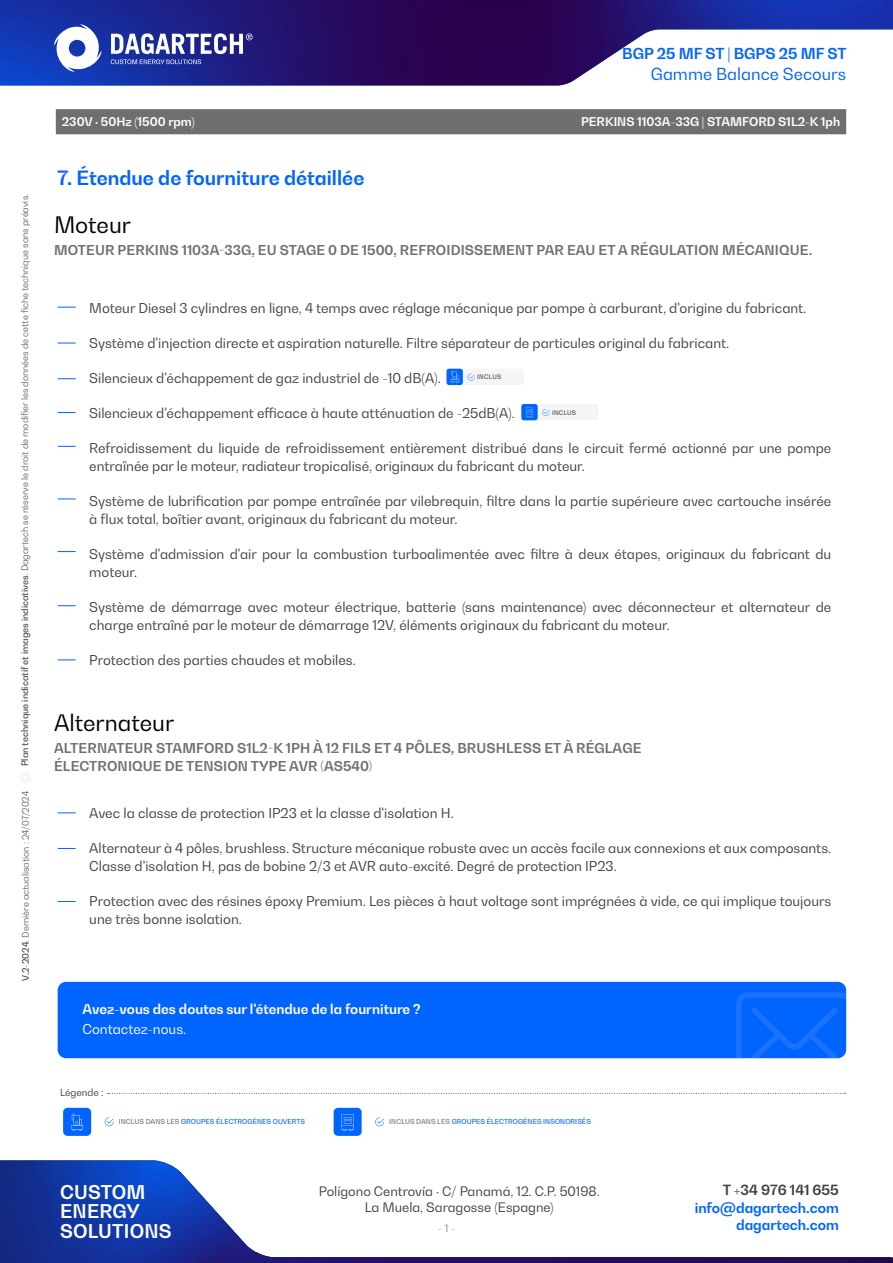
<style>
.page{position:relative;width:893px;height:1263px;background:#fff}
.page>*{position:absolute;margin:0;border:0;box-sizing:border-box;transform-origin:0 0}
.t1{font:22.5px "Bw Gradual";color:#000}
.t2{font:700 19.5px "Bw Gradual";color:#0064ff}
.t3{font:700 18.75px/19.4px "Bw Gradual";letter-spacing:.01em;color:#fff}
.t4{font:16.5px "Bw Gradual";color:#0064ff}
.t5{font:700 15px "Bw Gradual";color:#0064ff}
.t6{font:700 13.95px "Bw Gradual";color:#0064ff}
.t7{font:700 13.95px "Bw Gradual";color:#424242}
.t8{font:13.5px/18px "Bw Gradual";color:#424242}
.t9{font:700 13.5px/18px "Bw Gradual";letter-spacing:.01em;color:#706f6f}
.t10{font:700 13.5px "Bw Gradual";color:#fff}
.t11{font:13.5px "Bw Gradual";color:#fff}
.t12{font:12.9px/16.2px "Bw Gradual";color:#424242;text-align:center}
.t13{font:700 12px "Bw Gradual";color:#fff}
.t14{font:10.5px "Bw Gradual";color:#949091}
.t15{font:9.75px "Bw Gradual";color:#424242}
.t16{font:300 9px "Bw Gradual";color:#424242}
.t17{font:500 6.75px "Bw Gradual";letter-spacing:.01em;color:#0064ff}
.t18{font:500 6.3px "Bw Gradual";letter-spacing:.035em;color:#424242}
.s1{font-weight:500}
.s2{color:#706f6f}
</style>
<div class="page">
<img style="left:0;top:1160px;width:893px;height:103px">
<img style="left:0;top:0;width:893px;height:85px">
<svg style="left:111px;top:33px;width:142px;height:31px"></svg>
<svg style="left:54px;top:24px;width:47px;height:48px"></svg>
<svg style="left:58px;top:307px;width:18px;height:1px"></svg>
<svg style="left:58px;top:812px;width:18px;height:1px"></svg>
<svg style="left:58px;top:848px;width:18px;height:1px"></svg>
<svg style="left:58px;top:901px;width:18px;height:1px"></svg>
<svg style="left:58px;top:343px;width:18px;height:1px"></svg>
<svg style="left:58px;top:378px;width:18px;height:1px"></svg>
<svg style="left:58px;top:412px;width:18px;height:1px"></svg>
<svg style="left:58px;top:446px;width:18px;height:1px"></svg>
<svg style="left:58px;top:499px;width:18px;height:1px"></svg>
<svg style="left:58px;top:551px;width:18px;height:1px"></svg>
<svg style="left:58px;top:605px;width:18px;height:1px"></svg>
<svg style="left:58px;top:659px;width:18px;height:1px"></svg>
<div style="left:58px;top:982px;width:788px;height:76px;background:#0064ff;border-radius:9px"></div>
<svg style="left:736px;top:992px;width:110px;height:66px"></svg>
<svg style="left:108px;top:1093px;width:737px;height:1px"></svg>
<div style="left:334px;top:1108px;width:28px;height:28px;background:#0064ff;border-radius:4px"></div>
<svg style="left:342px;top:1114px;width:12px;height:17px"></svg>
<svg style="left:375px;top:1117px;width:9px;height:9px"></svg>
<div style="left:63px;top:1108px;width:28px;height:28px;background:#0064ff;border-radius:4px"></div>
<svg style="left:105px;top:1117px;width:9px;height:9px"></svg>
<svg style="left:72px;top:1114px;width:10px;height:16px"></svg>
<div style="left:446px;top:369px;width:78px;height:16px;background:#f6f5f5;border-radius:3px"></div>
<svg style="left:468px;top:374px;width:7px;height:7px"></svg>
<div style="left:446px;top:369px;width:17px;height:16px;background:#0064ff;border-radius:3px"></div>
<svg style="left:451px;top:371px;width:8px;height:12px"></svg>
<div style="left:521px;top:404px;width:78px;height:16px;background:#f6f5f5;border-radius:3px"></div>
<svg style="left:542px;top:409px;width:7px;height:7px"></svg>
<div style="left:521px;top:404px;width:17px;height:16px;background:#0064ff;border-radius:3px"></div>
<svg style="left:526px;top:408px;width:7px;height:9px"></svg>
<div style="left:56px;top:109px;width:790px;height:25px;background:#706f6f"></div>
<p class="t16" style="left:19px;top:766px;width:574px;rotate:-90deg"><span class="s1">Plan technique indicatif et images indicatives</span>. Dagartech se réserve le droit de modifier les données de cette fiche technique sans préavis.</p>
<p class="t16" style="left:20px;top:981px;width:191px;rotate:-90deg"><span class="s1">V.2-2024</span>. Dernière actualisation : 24/07/2024</p>
<p class="t5" style="left:622px;top:44px;width:226px">BGP 25 MF ST | BGPS 25 MF ST</p>
<p class="t4" style="left:651px;top:63px;width:197px">Gamme Balance Secours</p>
<p class="t13" style="left:62px;top:114px;width:134px">230V · 50Hz (1500 rpm)</p>
<p class="t13" style="left:581px;top:114px;width:261px">PERKINS 1103A-33G | STAMFORD S1L2-K 1ph</p>
<h2 class="t2" style="left:58px;top:165px;width:308px">7. Étendue de fourniture détaillée</h2>
<h1 class="t1" style="left:54px;top:210px;width:79px">Moteur</h1>
<p class="t9" style="left:54px;top:241px;width:760px">MOTEUR PERKINS 1103A-33G, EU STAGE 0 DE 1500, REFROIDISSEMENT PAR EAU ET A RÉGULATION MÉCANIQUE.</p>
<p class="t8" style="left:89px;top:298px;width:719px">Moteur Diesel 3 cylindres en ligne, 4 temps avec réglage mécanique par pompe à carburant, d'origine du fabricant.</p>
<p class="t8" style="left:89px;top:333px;width:642px">Système d'injection directe et aspiration naturelle. Filtre séparateur de particules original du fabricant.</p>
<p class="t8" style="left:89px;top:368px;width:353px">Silencieux d'échappement de gaz industriel de -10 dB(A).</p>
<p class="t8" style="left:89px;top:403px;width:427px">Silencieux d'échappement efficace à haute atténuation de -25dB(A).</p>
<p class="t8" style="left:89px;top:438px;width:743px">Refroidissement du liquide de refroidissement entièrement distribué dans le circuit fermé actionné par une pompe entraînée par le moteur, radiateur tropicalisé, originaux du fabricant du moteur.</p>
<p class="t8" style="left:89px;top:491px;width:743px">Système de lubrification par pompe entraînée par vilebrequin, filtre dans la partie supérieure avec cartouche insérée à flux total, boîtier avant, originaux du fabricant du moteur.</p>
<p class="t8" style="left:89px;top:544px;width:743px">Système d'admission d'air pour la combustion turboalimentée avec filtre à deux étapes, originaux du fabricant du moteur.</p>
<p class="t8" style="left:89px;top:597px;width:743px">Système de démarrage avec moteur électrique, batterie (sans maintenance) avec déconnecteur et alternateur de charge entraîné par le moteur de démarrage 12V, éléments originaux du fabricant du moteur.</p>
<p class="t8" style="left:89px;top:650px;width:268px">Protection des parties chaudes et mobiles.</p>
<p class="t18" style="left:477px;top:373px;width:25px">INCLUS</p>
<p class="t18" style="left:552px;top:408px;width:25px">INCLUS</p>
<h1 class="t1" style="left:54px;top:708px;width:122px">Alternateur</h1>
<p class="t9" style="left:54px;top:738px;width:589px">ALTERNATEUR STAMFORD S1L2-K 1PH À 12 FILS ET 4 PÔLES, BRUSHLESS ET À RÉGLAGE<br>ÉLECTRONIQUE DE TENSION TYPE AVR (AS540)</p>
<p class="t8" style="left:89px;top:804px;width:366px">Avec la classe de protection IP23 et la classe d'isolation H.</p>
<p class="t8" style="left:89px;top:839px;width:743px">Alternateur à 4 pôles, brushless. Structure mécanique robuste avec un accès facile aux connexions et aux composants.<br>Classe d'isolation H, pas de bobine 2/3 et AVR auto-excité. Degré de protection IP23.</p>
<p class="t8" style="left:89px;top:892px;width:743px">Protection avec des résines époxy Premium. Les pièces à haut voltage sont imprégnées à vide, ce qui implique toujours une très bonne isolation.</p>
<p class="t10" style="left:82px;top:1000px;width:340px">Avez-vous des doutes sur l'étendue de la fourniture ?</p>
<p class="t11" style="left:82px;top:1020px;width:105px">Contactez-nous.</p>
<p class="t15" style="left:60px;top:1086px;width:45px">Légende :</p>
<p class="t17" style="left:119px;top:1117px;width:188px"><span class="s2">INCLUS DANS LES</span> GROUPES ÉLECTROGÈNES OUVERTS</p>
<p class="t17" style="left:389px;top:1117px;width:203px"><span class="s2">INCLUS DANS LES</span> GROUPES ÉLECTROGÈNES INSONORISÉS</p>
<h3 class="t3" style="left:60px;top:1182px;width:113px">CUSTOM<br>ENERGY<br>SOLUTIONS</h3>
<p class="t12" style="left:319px;top:1182px;width:282px">Polígono Centrovía · C/ Panamá, 12. C.P. 50198.<br>La Muela, Saragosse (Espagne)</p>
<p class="t14" style="left:438px;top:1221px;width:19px">- 1 -</p>
<p class="t7" style="left:723px;top:1180px;width:118px">T +34 976 141 655</p>
<p class="t6" style="left:695px;top:1199px;width:146px">info@dagartech.com</p>
<p class="t6" style="left:736px;top:1215px;width:104px">dagartech.com</p>
</div>
